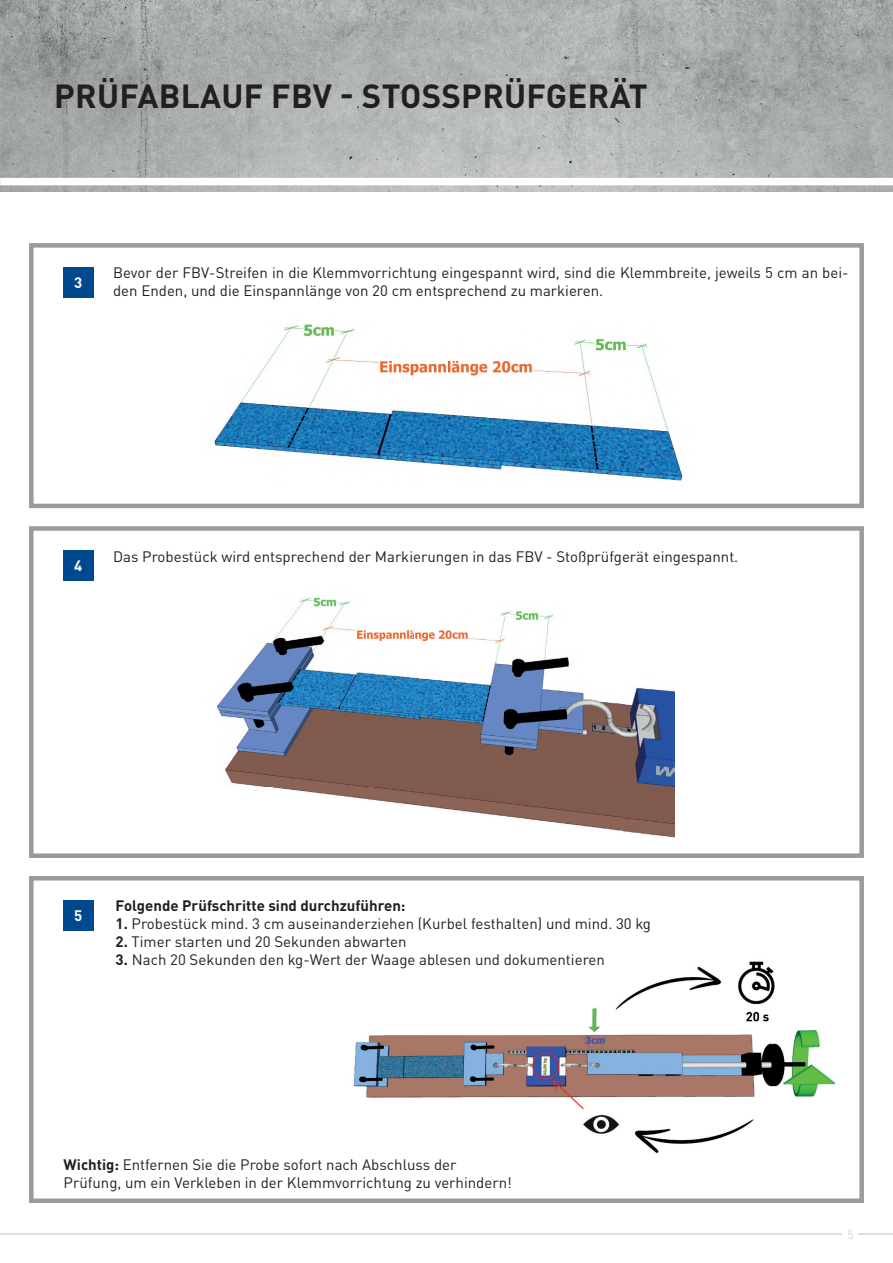
<style>
.page{position:relative;width:893px;height:1263px;background:#fff}
.page>*{position:absolute;margin:0;border:0;box-sizing:border-box;transform-origin:0 0}
.t1{font:700 33px "DINOT";letter-spacing:.01em;color:#231f20}
.t2{font:15px/18px "DINOT";color:#231f20}
.t3{font:700 15px "DINOT";color:#231f20}
.t4{font:700 15px "DINOT";color:#fff}
.t5{font:12px "DINOT";color:#d1d2d4}
.s1{font-weight:700}
</style>
<div class="page">
<img style="left:353px;top:961px;width:483px;height:192px">
<div style="left:29px;top:876px;width:835px;height:327px;border:4px solid #999b9c"></div>
<div style="left:29px;top:243px;width:835px;height:265px;border:4px solid #999b9c"></div>
<img style="left:0;top:0;width:893px;height:191px">
<div style="left:0;top:178px;width:893px;height:7px;background:#fff"></div>
<hr style="left:0;top:1233px;width:893px;height:2px;background:#d1d2d4">
<div style="left:842px;top:1226px;width:16px;height:16px;background:#fff"></div>
<div style="left:63px;top:267px;width:31px;height:31px;background:#01498e"></div>
<img style="left:214px;top:324px;width:469px;height:157px">
<div style="left:29px;top:526px;width:835px;height:332px;border:4px solid #999b9c"></div>
<div style="left:63px;top:550px;width:31px;height:31px;background:#01498e"></div>
<img style="left:216px;top:597px;width:458px;height:241px">
<div style="left:63px;top:900px;width:31px;height:30px;background:#01498e"></div>
<h1 class="t1" style="left:54px;top:75px;width:595px">PRÜFABLAUF FBV - STOSSPRÜFGERÄT</h1>
<p class="t4" style="left:74px;top:273px;width:10px">3</p>
<p class="t2" style="left:113px;top:264px;width:737px">Bevor der FBV-Streifen in die Klemmvorrichtung eingespannt wird, sind die Klemmbreite, jeweils 5 cm an bei&shy;den Enden, und die Einspannlänge von 20 cm entsprechend zu markieren.</p>
<p class="t4" style="left:74px;top:556px;width:10px">4</p>
<p class="t2" style="left:113px;top:547px;width:627px">Das Probestück wird entsprechend der Markierungen in das FBV - Stoßprüfgerät eingespannt.</p>
<p class="t4" style="left:74px;top:906px;width:10px">5</p>
<p class="t3" style="left:116px;top:896px;width:291px">Folgende Prüfschritte sind durchzuführen:</p>
<p class="t2" style="left:116px;top:915px;width:537px"><span class="s1">1.</span> Probestück mind. 3 cm auseinanderziehen (Kurbel festhalten) und mind. 30 kg</p>
<p class="t2" style="left:116px;top:933px;width:292px"><span class="s1">2.</span> Timer starten und 20 Sekunden abwarten</p>
<p class="t2" style="left:116px;top:951px;width:491px"><span class="s1">3.</span> Nach 20 Sekunden den kg-Wert der Waage ablesen und dokumentieren</p>
<p class="t2" style="left:64px;top:1155px;width:450px"><span class="s1">Wichtig:</span> Entfernen Sie die Probe sofort nach Abschluss der<br>Prüfung, um ein Verkleben in der Klemmvorrichtung zu verhindern!</p>
<p class="t5" style="left:847px;top:1227px;width:8px">5</p>
</div>
